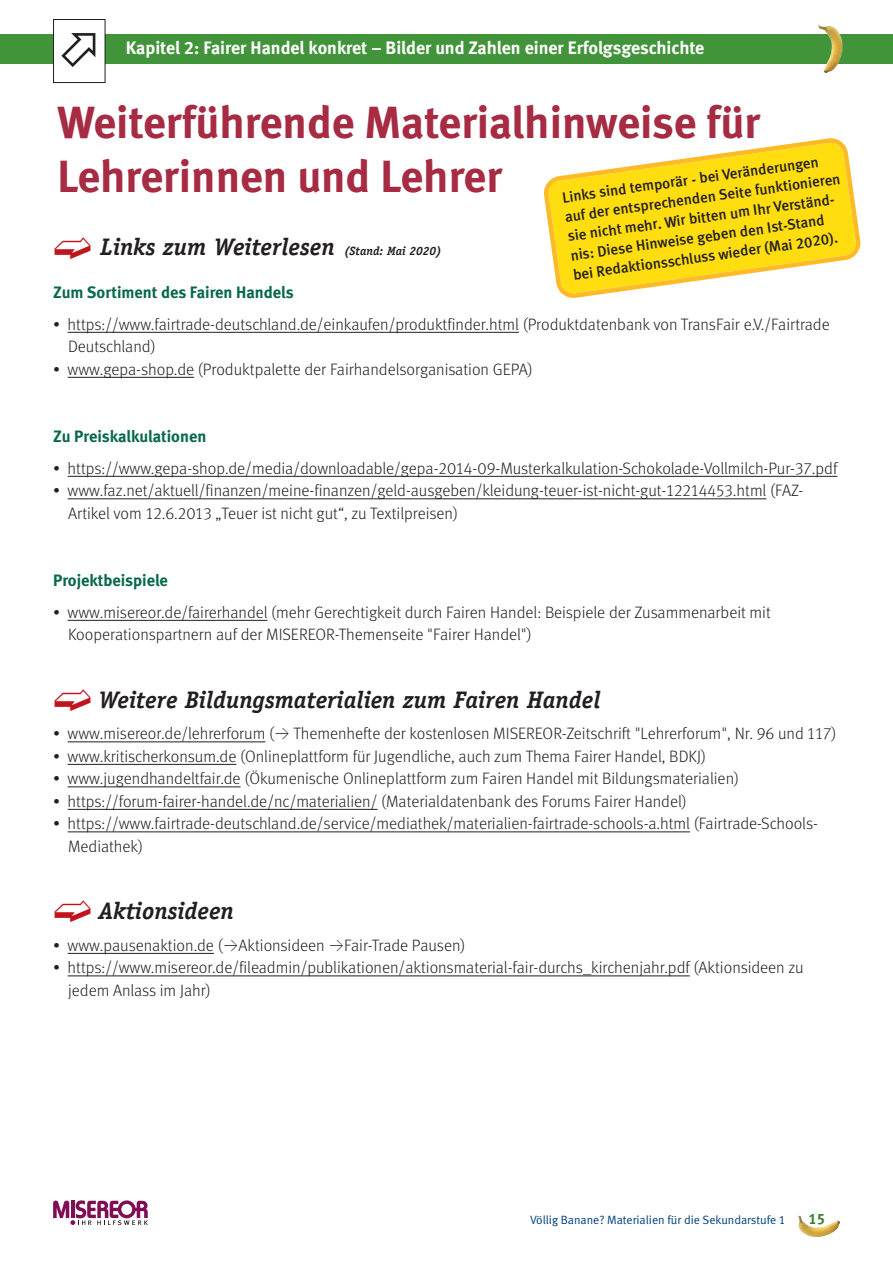
<style>
.page{position:relative;width:893px;height:1263px;background:#fff}
.page>*{position:absolute;margin:0;border:0;box-sizing:border-box;transform-origin:0 0}
.t1{font:45px/54px "Meta Bold LF";color:#a62b43}
.t2{font:italic 700 24px "Officina Serif";color:#231f20}
.t3{font:18px "Meta Bold LF";color:#fff}
.t4{font:16.5px/22.5px "Meta Light LF";color:#231f20}
.t5{font:16.5px "Meta Bold LF";color:#07684b}
.t6{font:15px/19.5px "Meta Medium LF";color:#231f20}
.t7{font:15px "Meta Bold LF";color:#398133}
.t8{font:12px "Meta Normal LF";color:#014081}
.s1{color:#c0151c}
.s2{font-size:12px}
.s3{font-family:"Seravek";font-weight:200}
</style>
<div class="page">
<div style="left:0;top:34px;width:893px;height:30px;background:#41943a"></div>
<img style="left:818px;top:25px;width:25px;height:48px">
<div style="left:54px;top:20px;width:51px;height:63px;background:#fff"></div>
<div style="left:53px;top:19px;width:52px;height:64px;border:1px solid #231f20"></div>
<svg style="left:53px;top:1200px;width:95px;height:25px"></svg>
<img style="left:798px;top:1216px;width:42px;height:21px">
<hr style="left:68px;top:332px;width:451px;height:1px;background:#231f20">
<hr style="left:68px;top:377px;width:126px;height:1px;background:#231f20">
<hr style="left:68px;top:476px;width:769px;height:1px;background:#231f20">
<hr style="left:68px;top:499px;width:698px;height:1px;background:#231f20">
<hr style="left:68px;top:620px;width:199px;height:1px;background:#231f20">
<hr style="left:68px;top:742px;width:197px;height:1px;background:#231f20">
<hr style="left:68px;top:764px;width:168px;height:1px;background:#231f20">
<hr style="left:68px;top:787px;width:173px;height:1px;background:#231f20">
<hr style="left:68px;top:809px;width:309px;height:1px;background:#231f20">
<hr style="left:68px;top:832px;width:622px;height:1px;background:#231f20">
<hr style="left:68px;top:953px;width:146px;height:1px;background:#231f20">
<hr style="left:68px;top:976px;width:622px;height:1px;background:#231f20">
<svg style="left:544px;top:138px;width:317px;height:160px"></svg>
<p class="t3" style="left:126px;top:42px;width:580px">Kapitel 2: Fairer Handel konkret – Bilder und Zahlen einer Erfolgsgeschichte</p>
<h1 class="t1" style="left:57px;top:100px;width:704px">Weiterführende Materialhinweise für<br>Lehrerinnen und Lehrer</h1>
<p class="t6" style="left:561px;top:189px;width:279px;rotate:-8deg">Links sind temporär - bei Veränderungen auf der entsprechenden Seite funktionieren sie nicht mehr. Wir bitten um Ihr Verständ&shy;nis: Diese Hinweise geben den Ist-Stand bei Redaktionsschluss wieder (Mai 2020).</p>
<h2 class="t2" style="left:53px;top:238px;width:390px"><span class="s1">➫</span> Links zum Weiterlesen <span class="s2">(Stand: Mai 2020)</span></h2>
<p class="t5" style="left:53px;top:287px;width:242px">Zum Sortiment des Fairen Handels</p>
<p class="t4" style="left:68px;top:314px;width:763px;text-indent:-15px">• https://www.fairtrade-deutschland.de/einkaufen/produktfinder.html (Produktdatenbank von TransFair e.V./Fairtrade<br>Deutschland)</p>
<p class="t4" style="left:53px;top:359px;width:481px">• www.gepa-shop.de (Produktpalette der Fairhandelsorganisation GEPA)</p>
<p class="t5" style="left:53px;top:431px;width:155px">Zu Preiskalkulationen</p>
<p class="t4" style="left:53px;top:458px;width:786px">• https://www.gepa-shop.de/media/downloadable/gepa-2014-09-Musterkalkulation-Schokolade-Vollmilch-Pur-37.pdf</p>
<p class="t4" style="left:68px;top:481px;width:737px;text-indent:-15px">• www.faz.net/aktuell/finanzen/meine-finanzen/geld-ausgeben/kleidung-teuer-ist-nicht-gut-12214453.html (FAZ-<br>Artikel vom 12.6.2013 „Teuer ist nicht gut“, zu Textilpreisen)</p>
<p class="t5" style="left:53px;top:575px;width:116px">Projektbeispiele</p>
<p class="t4" style="left:68px;top:602px;width:704px;text-indent:-15px">• www.misereor.de/fairerhandel (mehr Gerechtigkeit durch Fairen Handel: Beispiele der Zusammenarbeit mit<br>Kooperationspartnern auf der MISEREOR-Themenseite "Fairer Handel")</p>
<h2 class="t2" style="left:99px;top:691px;width:503px">Weitere Bildungsmaterialien zum Fairen Handel</h2>
<p class="t4" style="left:53px;top:724px;width:785px">• www.misereor.de/lehrerforum (<span class="s3">→</span> Themenhefte der kostenlosen MISEREOR-Zeitschrift "Lehrerforum", Nr. 96 und 117)</p>
<p class="t4" style="left:53px;top:746px;width:654px">• www.kritischerkonsum.de (Onlineplattform für Jugendliche, auch zum Thema Fairer Handel, BDKJ)</p>
<p class="t4" style="left:53px;top:769px;width:687px">• www.jugendhandeltfair.de (Ökumenische Onlineplattform zum Fairen Handel mit Bildungsmaterialien)</p>
<p class="t4" style="left:53px;top:791px;width:635px">• https://forum-fairer-handel.de/nc/materialien/ (Materialdatenbank des Forums Fairer Handel)</p>
<p class="t4" style="left:68px;top:814px;width:751px;text-indent:-15px">• https://www.fairtrade-deutschland.de/service/mediathek/materialien-fairtrade-schools-a.html (Fairtrade-Schools-<br>Mediathek)</p>
<h2 class="t2" style="left:99px;top:902px;width:137px">Aktionsideen</h2>
<p class="t4" style="left:53px;top:935px;width:414px">• www.pausenaktion.de (<span class="s3">→</span>Aktionsideen <span class="s3">→</span>Fair-Trade Pausen)</p>
<p class="t4" style="left:68px;top:958px;width:737px;text-indent:-15px">• https://www.misereor.de/fileadmin/publikationen/aktionsmaterial-fair-durchs_kirchenjahr.pdf (Aktionsideen zu jedem Anlass im Jahr)</p>
<p class="t8" style="left:530px;top:1216px;width:257px">Völlig Banane? Materialien für die Sekundarstufe 1</p>
<p class="t7" style="left:808px;top:1213px;width:18px">15</p>
</div>
